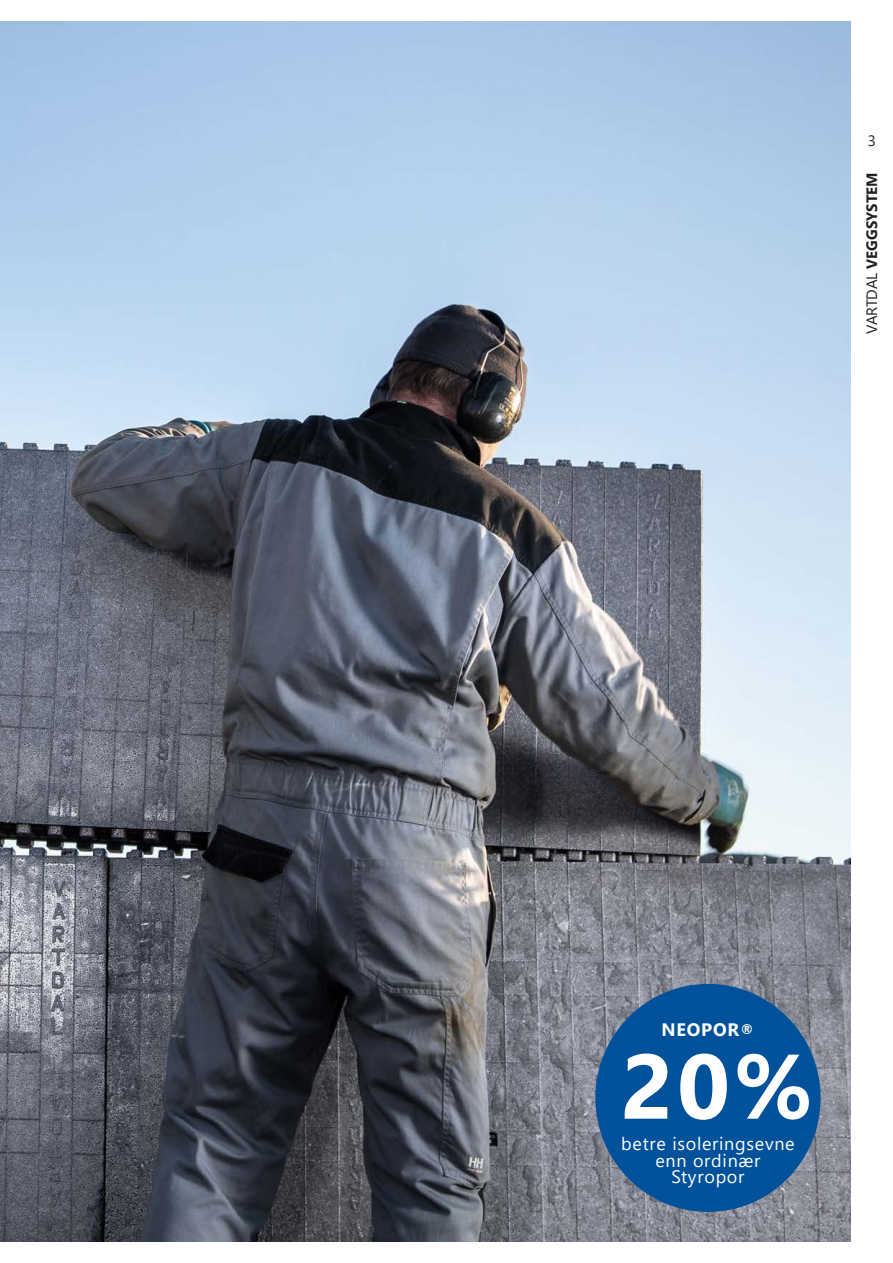
<style>
.page{position:relative;width:893px;height:1263px;background:#fff}
.page>*{position:absolute;margin:0;border:0;box-sizing:border-box;transform-origin:0 0}
.t1{font:700 91.5px "Segoe UI";color:#fff}
.t2{font:18px "Segoe UI";letter-spacing:.04em;color:#fff}
.t3{font:700 18px "Segoe UI";letter-spacing:.04em;color:#fff}
.t4{font:700 15px "Segoe UI";color:#231f20}
.t5{font:15px "Segoe UI";color:#231f20}
.s1{font-weight:400}
.s2{font-size:16.5px}
</style>
<div class="page">
<img style="left:0;top:21px;width:850px;height:1221px">
<div style="left:595px;top:984px;width:226px;height:228px;background:#01519b;border-radius:50%"></div>
<p class="t5" style="left:868px;top:126px;width:10px">3</p>
<p class="t4" style="left:858px;top:334px;width:163px;rotate:-90deg"><span class="s1">VARTDAL</span> VEGGSYSTEM</p>
<p class="t3" style="left:662px;top:1013px;width:94px">NEOPOR<span class="s2">®</span></p>
<p class="t1" style="left:621px;top:1000px;width:193px">20%</p>
<p class="t2" style="left:621px;top:1127px;width:175px">betre isoleringsevne</p>
<p class="t2" style="left:655px;top:1143px;width:107px">enn ordinær</p>
<p class="t2" style="left:671px;top:1160px;width:75px">Styropor</p>
</div>
